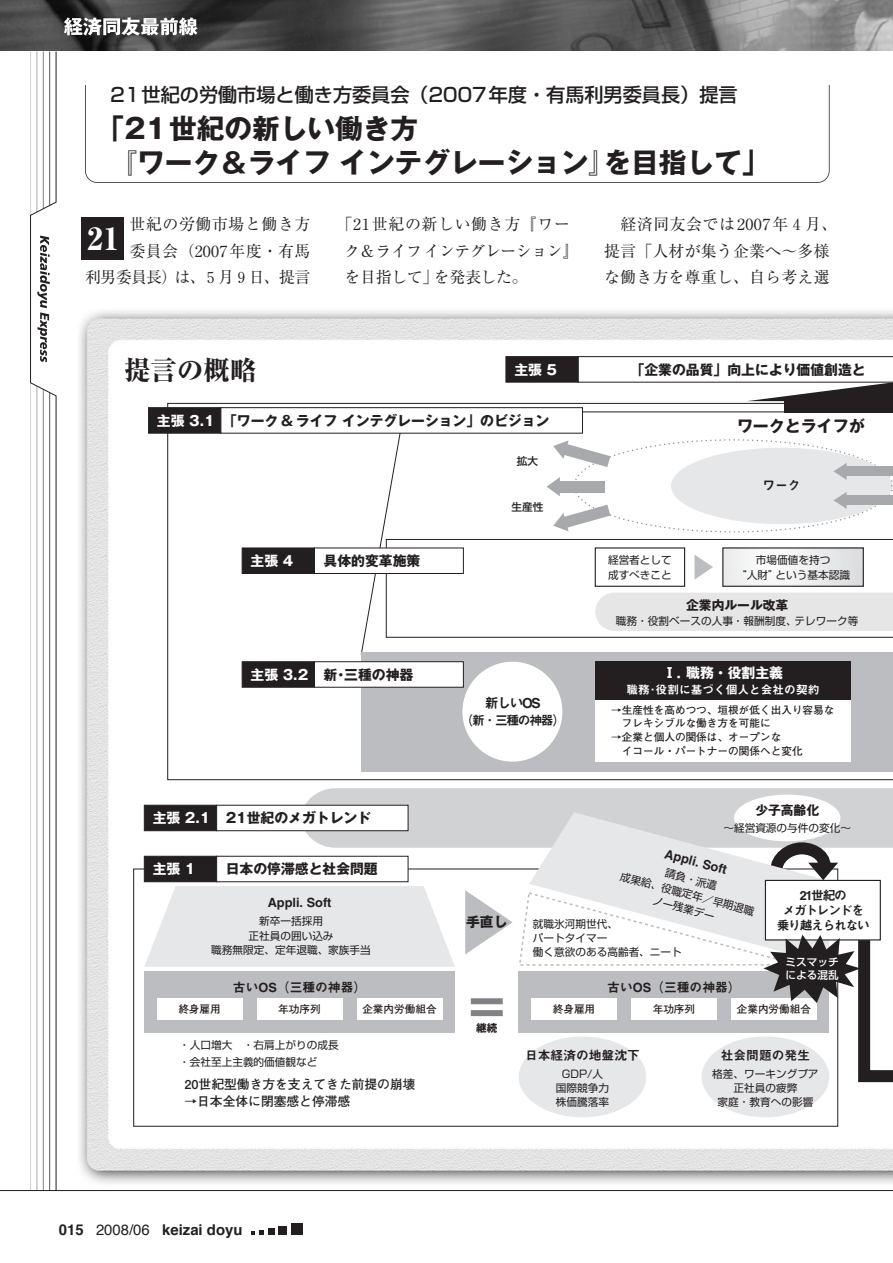
<style>
.page{position:relative;width:893px;height:1263px;background:#fff}
.page>*{position:absolute;margin:0;border:0;box-sizing:border-box;transform-origin:0 0}
.t1{font:800 31.95px "Ryumin";color:#fff}
.t2{font:700 27.6px/34px "Gothic MB101";color:#231f20}
.t3{font:800 26.55px "Ryumin";color:#231f20}
.t4{font:500 19.2px "Shin Go";color:#231f20}
.t5{font:15.9px/26.5px "Ryumin";letter-spacing:.01em;color:#231f20}
.t6{font:15.9px/26.5px "Ryumin";letter-spacing:-.025em;color:#231f20}
.t7{font:700 15.9px "Gothic MB101";color:#231f20}
.t8{font:700 14.85px "Helvetica";color:#231f20}
.t9{font:700 13.8px "Gothic MB101";color:#231f20}
.t10{font:700 13.8px "Gothic MB101";color:#fff}
.t11{font:13.8px "Midashi Go MB31";letter-spacing:-.1em;color:#231f20}
.t12{font:12.75px "Midashi Go MB31";color:#231f20}
.t13{font:700 12.75px "Futo Go B101";color:#231f20}
.t14{font:12.75px/14.9px "Midashi Go MB31";letter-spacing:-.1em;color:#231f20;text-align:center}
.t15{font:700 12.75px "Gothic MB101";color:#231f20}
.t16{font:11.7px "Midashi Go MB31";color:#fff}
.t17{font:10.65px/14.9px "Shin Go";color:#231f20;text-align:center}
.t18{font:700 10.65px/13.8px "Futo Go B101";color:#231f20}
.t19{font:500 10.65px/12.8px "Shin Go";color:#fff}
.t20{font:500 10.65px "Shin Go";color:#231f20}
.t21{font:700 10.65px "Gothic MB101";color:#231f20}
.s1{color:#fff}
.s2{font-weight:400}
</style>
<div class="page">
<img style="left:79px;top:85px;width:813px;height:1099px">
<div style="left:123px;top:353px;width:769px;height:777px;background:#fff"></div>
<svg style="left:167px;top:403px;width:725px;height:377px"></svg>
<div style="left:148px;top:407px;width:73px;height:27px;background:#231f20;border:1px solid #231f20"></div>
<div style="left:220px;top:407px;width:363px;height:27px;background:#fff;border:1px solid #231f20"></div>
<div style="left:242px;top:661px;width:73px;height:27px;background:#231f20;border:1px solid #231f20"></div>
<div style="left:314px;top:661px;width:150px;height:27px;background:#fff;border:1px solid #231f20"></div>
<div style="left:242px;top:548px;width:73px;height:26px;background:#231f20"></div>
<div style="left:314px;top:548px;width:150px;height:26px;background:#fff;border:1px solid #231f20"></div>
<div style="left:505px;top:356px;width:73px;height:27px;background:#231f20;border:1px solid #231f20"></div>
<div style="left:518px;top:1036px;width:128px;height:81px;background:#e6e7e9;border-radius:50%"></div>
<div style="left:701px;top:1036px;width:128px;height:81px;background:#e6e7e9;border-radius:50%"></div>
<div style="left:784px;top:399px;width:108px;height:14px;background:#231f20"></div>
<svg style="left:578px;top:356px;width:314px;height:45px"></svg>
<div style="left:595px;top:700px;width:255px;height:62px;background:#fff"></div>
<div style="left:595px;top:662px;width:255px;height:38px;background:#231f20"></div>
<div style="left:462px;top:662px;width:100px;height:100px;background:#fff;border-radius:50%"></div>
<svg style="left:594px;top:547px;width:270px;height:40px"></svg>
<div style="left:595px;top:593px;width:297px;height:38px;background:#e6e6e6"></div>
<svg style="left:144px;top:788px;width:748px;height:300px"></svg>
<div style="left:671px;top:448px;width:221px;height:76px;background:#e6e7e9;border-radius:50%"></div>
<svg style="left:546px;top:477px;width:14px;height:19px"></svg>
<div style="left:557px;top:481px;width:47px;height:11px;background:#a8a9ad"></div>
<svg style="left:553px;top:440px;width:57px;height:27px"></svg>
<svg style="left:553px;top:505px;width:57px;height:26px"></svg>
<svg style="left:891px;top:439px;width:2px;height:94px"></svg>
<svg style="left:834px;top:463px;width:12px;height:17px"></svg>
<div style="left:844px;top:466px;width:48px;height:10px;background:#a8a9ad"></div>
<svg style="left:834px;top:492px;width:12px;height:17px"></svg>
<div style="left:844px;top:495px;width:48px;height:10px;background:#a8a9ad"></div>
<svg style="left:251px;top:1230px;width:13px;height:5px"></svg>
<div style="left:268px;top:1228px;width:6px;height:7px;background:#231f20"></div>
<div style="left:278px;top:1226px;width:9px;height:9px;background:#231f20"></div>
<div style="left:291px;top:1223px;width:11px;height:12px;background:#231f20"></div>
<svg style="left:30px;top:51px;width:27px;height:1139px"></svg>
<div style="left:85px;top:72px;width:744px;height:111px;border:1px solid #231f20;border-radius:12px"></div>
<div style="left:85px;top:64px;width:744px;height:21px;background:#fff"></div>
<div style="left:81px;top:217px;width:42px;height:42px;background:#231f20"></div>
<img style="left:0;top:0;width:892px;height:51px">
<svg style="left:64px;top:17px;width:134px;height:19px"></svg>
<hr style="left:0;top:1190px;width:892px;height:1px;background:#231f20">
<h3 class="t4" style="left:111px;top:87px;width:628px">21世紀の労働市場と働き方委員会（2007年度・有馬利男委員長）提言</h3>
<h2 class="t2" style="left:110px;top:115px;width:661px;text-indent:-13px">「21世紀の新しい働き方<br>『ワーク＆ライフインテグレーション』を目指して」</h2>
<h3 class="t5" style="left:85px;top:213px;width:227px;text-align:right">世紀の労働市場と働き方<br>委員会（2007年度・有馬<br>利男委員長）は、５月９日、提言</h3>
<h1 class="t1" style="left:87px;top:227px;width:33px">21</h1>
<h3 class="t3" style="left:124px;top:361px;width:134px">提言の概略</h3>
<h3 class="t6" style="left:344px;top:213px;width:235px;text-indent:-8px">「21世紀の新しい働き方『ワーク＆ライフインテグレーション』を目指して」を発表した。</h3>
<h3 class="t5" style="left:604px;top:213px;width:235px;text-indent:16px">経済同友会では2007年４月、提言「人材が集う企業へ～多様な働き方を尊重し、自ら考え選</h3>
<p class="t10" style="left:514px;top:364px;width:44px">主張 5</p>
<p class="t9" style="left:630px;top:364px;width:264px">「企業の品質」向上により価値創造と　　</p>
<p class="t9" style="left:157px;top:415px;width:394px"><span class="s1">主張 3.1</span> 「ワーク &amp; ライフ インテグレーション」のビジョン</p>
<p class="t10" style="left:250px;top:555px;width:44px">主張 4</p>
<p class="t9" style="left:323px;top:555px;width:98px">具体的変革施策</p>
<p class="t9" style="left:250px;top:669px;width:164px"><span class="s1">主張 3.2</span> 新･三種の神器</p>
<p class="t9" style="left:153px;top:813px;width:220px"><span class="s1">主張 2.1</span> 21世紀のメガトレンド</p>
<p class="t20" style="left:517px;top:457px;width:23px">拡大</p>
<p class="t20" style="left:511px;top:503px;width:33px">生産性</p>
<p class="t11" style="left:485px;top:698px;width:57px">新しいOS</p>
<p class="t12" style="left:460px;top:716px;width:106px">（新・三種の神器）</p>
<h3 class="t7" style="left:737px;top:420px;width:161px">ワークとライフが　　</h3>
<p class="t17" style="left:608px;top:554px;width:65px;text-align:left">経営者として成すべきこと</p>
<p class="t12" style="left:762px;top:481px;width:40px">ワーク</p>
<p class="t17" style="left:736px;top:554px;width:115px">市場価値を持つ<br>“人財”という基本認識</p>
<p class="t15" style="left:686px;top:600px;width:104px">企業内ルール改革</p>
<p class="t17" style="left:616px;top:614px;width:244px">職務・役割ベースの人事・報酬制度、テレワーク等</p>
<p class="t10" style="left:662px;top:668px;width:122px">Ⅰ．職務・役割主義</p>
<p class="t16" style="left:626px;top:685px;width:194px">職務･役割に基づく個人と会社の契約</p>
<p class="t18" style="left:611px;top:704px;width:225px">→生産性を高めつつ、垣根が低く出入り容易な　フレキシブルな働き方を可能に</p>
<p class="t18" style="left:611px;top:732px;width:193px">→企業と個人の関係は、オープンな<br>　イコール・パートナーの関係へと変化</p>
<p class="t15" style="left:755px;top:805px;width:65px">少子高齢化</p>
<p class="t17" style="left:723px;top:822px;width:129px">～経営資源の与件の変化～</p>
<p class="t10" style="left:153px;top:864px;width:44px">主張 1</p>
<p class="t9" style="left:226px;top:864px;width:153px">日本の停滞感と社会問題</p>
<p class="t12" style="left:268px;top:897px;width:65px">Appli. Soft</p>
<p class="t17" style="left:211px;top:914px;width:161px">新卒一括採用<br>正社員の囲い込み<br>職務無限定、定年退職、家族手当</p>
<p class="t12" style="left:233px;top:982px;width:135px">古いOS（三種の神器）</p>
<p class="t18" style="left:178px;top:1003px;width:44px">終身雇用</p>
<p class="t18" style="left:278px;top:1003px;width:44px">年功序列</p>
<p class="t18" style="left:362px;top:1003px;width:76px">企業内労働組合</p>
<p class="t17" style="left:179px;top:1037px;width:161px;line-height:17px;text-align:left">・人口増大　・右肩上がりの成長・会社至上主義的価値観など</p>
<p class="t13" style="left:184px;top:1080px;width:233px">20世紀型働き方を支えてきた前提の崩壊</p>
<p class="t13" style="left:184px;top:1097px;width:167px">→日本全体に閉塞感と停滞感</p>
<p class="t9" style="left:466px;top:917px;width:43px">手直し</p>
<p class="t21" style="left:476px;top:1024px;width:23px">継続</p>
<p class="t12" style="left:666px;top:849px;width:65px;rotate:15deg">Appli. Soft</p>
<p class="t17" style="left:626px;top:856px;width:140px;rotate:15deg">請負・派遣<br>成果給、役職定年／早期退職ノー残業デー</p>
<p class="t17" style="left:533px;top:918px;width:150px;line-height:13.8px;text-align:left">就職氷河期世代、<br>パートタイマー<br>働く意欲のある高齢者、ニート</p>
<p class="t12" style="left:607px;top:982px;width:135px">古いOS（三種の神器）</p>
<p class="t14" style="left:776px;top:889px;width:95px">21世紀の<br>メガトレンドを乗り越えられない</p>
<p class="t19" style="left:785px;top:957px;width:55px">ミスマッチによる混乱</p>
<p class="t18" style="left:552px;top:1003px;width:44px">終身雇用</p>
<p class="t18" style="left:652px;top:1003px;width:44px">年功序列</p>
<p class="t18" style="left:736px;top:1003px;width:76px">企業内労働組合</p>
<p class="t12" style="left:525px;top:1051px;width:116px">日本経済の地盤沈下</p>
<p class="t17" style="left:556px;top:1068px;width:55px;line-height:13.8px">GDP/人国際競争力株価騰落率</p>
<p class="t12" style="left:720px;top:1051px;width:91px">社会問題の発生</p>
<p class="t17" style="left:712px;top:1068px;width:108px;line-height:13.8px">格差、ワーキングプア正社員の疲弊<br>家庭・教育への影響</p>
<h3 class="t8" style="left:59px;top:1223px;width:185px">015 <span class="s2">2008/06</span> keizai doyu</h3>
</div>
